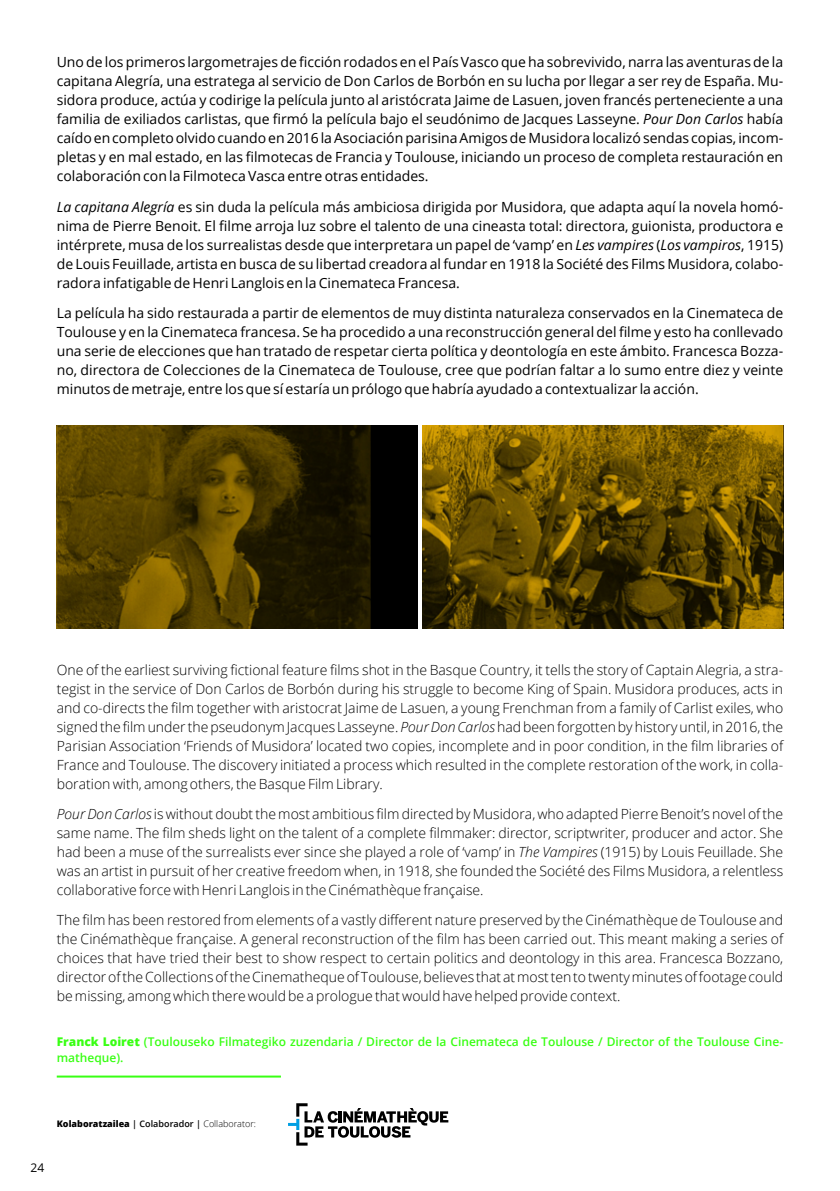
<style>
.page{position:relative;width:840px;height:1191px;background:#fff}
.page>*{position:absolute;margin:0;border:0;box-sizing:border-box;transform-origin:0 0}
.t1{font:300 14px/19px "Open Sans";color:#000;text-align:justify}
.t2{font:14px/19px "Open Sans";color:#000;text-align:justify}
.t3{font:600 12px/16px "Open Sans";color:#39ff14}
.t4{font:12px "Open Sans";color:#000}
.t5{font:800 9px "Open Sans";color:#000}
.s1{font-style:italic}
.s2{font-weight:800}
.s3{font-weight:600}
.s4{font-weight:300}
</style>
<div class="page">
<img style="left:57px;top:425px;width:360px;height:204px">
<img style="left:422px;top:425px;width:360px;height:204px">
<svg style="left:288px;top:1103px;width:160px;height:42px"></svg>
<hr style="left:57px;top:1075px;width:224px;height:2px;background:#39ff14">
<p class="t2" style="left:57px;top:52px;width:727px">Uno de los primeros largometrajes de ficción rodados en el País Vasco que ha sobrevivido, narra las aventuras de la capitana Alegría, una estratega al servicio de Don Carlos de Borbón en su lucha por llegar a ser rey de España. Mu&shy;sidora produce, actúa y codirige la película junto al aristócrata Jaime de Lasuen, joven francés perteneciente a una familia de exiliados carlistas, que firmó la película bajo el seudónimo de Jacques Lasseyne. <span class="s1">Pour Don Carlos</span> había caído en completo olvido cuando en 2016 la Asociación parisina Amigos de Musidora localizó sendas copias, incom&shy;pletas y en mal estado, en las filmotecas de Francia y Toulouse, iniciando un proceso de completa restauración en colaboración con la Filmoteca Vasca entre otras entidades.</p>
<p class="t2" style="left:57px;top:197px;width:727px"><span class="s1">La capitana Alegría</span> es sin duda la película más ambiciosa dirigida por Musidora, que adapta aquí la novela homó&shy;nima de Pierre Benoit. El filme arroja luz sobre el talento de una cineasta total: directora, guionista, productora e intérprete, musa de los surrealistas desde que interpretara un papel de ‘vamp’ en <span class="s1">Les vampires</span> (<span class="s1">Los vampiros</span>, 1915) de Louis Feuillade, artista en busca de su libertad creadora al fundar en 1918 la Société des Films Musidora, colabo&shy;radora infatigable de Henri Langlois en la Cinemateca Francesa.</p>
<p class="t2" style="left:57px;top:303px;width:727px">La película ha sido restaurada a partir de elementos de muy distinta naturaleza conservados en la Cinemateca de Toulouse y en la Cinemateca francesa. Se ha procedido a una reconstrucción general del filme y esto ha conllevado una serie de elecciones que han tratado de respetar cierta política y deontología en este ámbito. Francesca Bozza&shy;no, directora de Colecciones de la Cinemateca de Toulouse, cree que podrían faltar a lo sumo entre diez y veinte minutos de metraje, entre los que sí estaría un prólogo que habría ayudado a contextualizar la acción.</p>
<p class="t1" style="left:57px;top:659px;width:727px">One of the earliest surviving fictional feature films shot in the Basque Country, it tells the story of Captain Alegria, a stra&shy;tegist in the service of Don Carlos de Borbón during his struggle to become King of Spain. Musidora produces, acts in and co-directs the film together with aristocrat Jaime de Lasuen, a young Frenchman from a family of Carlist exiles, who signed the film under the pseudonym Jacques Lasseyne. <span class="s1">Pour Don Carlos</span> had been forgotten by history until, in 2016, the Parisian Association ‘Friends of Musidora’ located two copies, incomplete and in poor condition, in the film libraries of France and Toulouse. The discovery initiated a process which resulted in the complete restoration of the work, in colla&shy;boration with, among others, the Basque Film Library.</p>
<p class="t1" style="left:57px;top:804px;width:727px"><span class="s1">Pour Don Carlos</span> is without doubt the most ambitious film directed by Musidora, who adapted Pierre Benoit’s novel of the same name. The film sheds light on the talent of a complete filmmaker: director, scriptwriter, producer and actor. She had been a muse of the surrealists ever since she played a role of ‘vamp’ in <span class="s1">The Vampires</span> (1915) by Louis Feuillade. She was an artist in pursuit of her creative freedom when, in 1918, she founded the Société des Films Musidora, a relentless collaborative force with Henri Langlois in the Cinémathèque française.</p>
<p class="t1" style="left:57px;top:910px;width:727px">The film has been restored from elements of a vastly different nature preserved by the Cinémathèque de Toulouse and the Cinémathèque française. A general reconstruction of the film has been carried out. This meant making a series of choices that have tried their best to show respect to certain politics and deontology in this area. Francesca Bozzano, director of the Collections of the Cinematheque of Toulouse, believes that at most ten to twenty minutes of footage could be missing, among which there would be a prologue that would have helped provide context.</p>
<p class="t3" style="left:57px;top:1033px;width:727px"><span class="s2">Franck Loiret</span> (Toulouseko Filmategiko zuzendaria / Director de la Cinemateca de Toulouse / Director of the Toulouse Cine&shy;matheque).</p>
<p class="t5" style="left:57px;top:1117px;width:201px">Kolaboratzailea <span class="s3">| Colaborador |</span> <span class="s4">Collaborator:</span></p>
<p class="t4" style="left:30px;top:1159px;width:15px">24</p>
</div>
